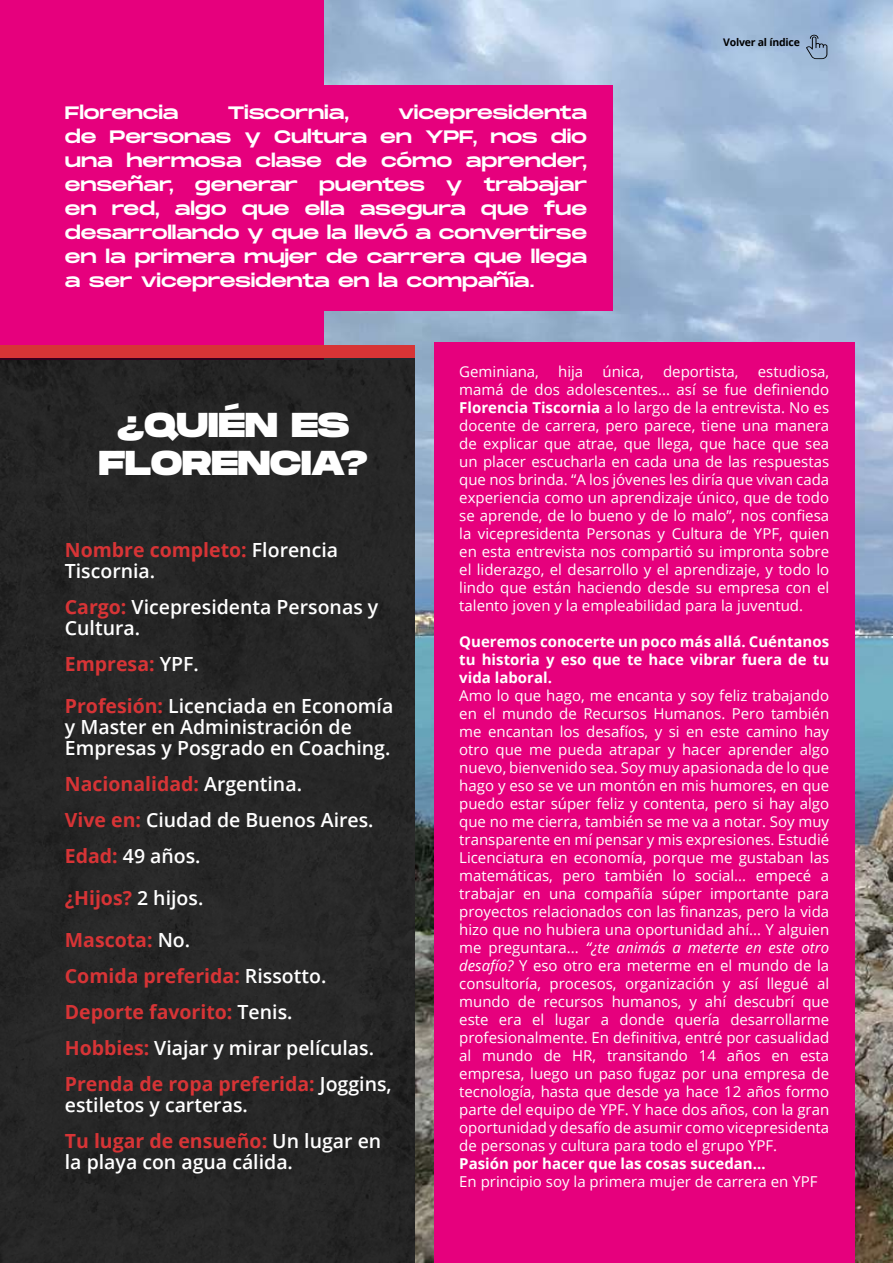
<style>
.page{position:relative;width:893px;height:1263px;background:#e6007d}
.page>*{position:absolute;margin:0;border:0;box-sizing:border-box;transform-origin:0 0}
.t1{font:800 34.5px/37.5px "Monument Extended";color:#fff;text-align:center}
.t2{font:600 19.5px/21px "Open Sans";color:#fff}
.t3{font:700 19.5px/36px "Open Sans";color:#d73436}
.t4{font:18px/24px "Monument Extended";letter-spacing:-.01em;color:#fff;text-align:justify}
.t5{font:15px/18px "Open Sans";color:#fff;text-align:justify}
.t6{font:700 15px/18px "Open Sans";color:#fff;text-align:justify}
.t7{font:700 10.5px "Open Sans";letter-spacing:-.02em;color:#000}
.s1{font-weight:700;color:#d73436}
.s2{font-style:inherit}
.s3{font-weight:600;color:#fff}
.s4{font-weight:700}
.s5{font-style:italic}
</style>
<div class="page">
<img style="left:325px;top:0;width:568px;height:1263px">
<div style="left:434px;top:342px;width:421px;height:921px;background:#e6007d"></div>
<div style="left:0;top:352px;width:415px;height:911px;background:#262626"></div>
<div style="left:0;top:345px;width:415px;height:13px;background:#d73436"></div>
<div style="left:291px;top:85px;width:321px;height:225px;background:#e6007d"></div>
<svg style="left:806px;top:35px;width:21px;height:24px"></svg>
<p class="t4" style="left:65px;top:100px;width:524px;text-indent:333px">vicepresidenta de Personas y Cultura en YPF, nos dio una hermosa clase de cómo aprender, enseñar, generar puentes y trabajar en red, algo que ella asegura que fue desarrollando y que la llevó a convertirse en la primera mujer de carrera que llega a ser vicepresidenta en la compañía.</p>
<p class="t4" style="left:65px;top:100px;width:115px">Florencia</p>
<p class="t4" style="left:228px;top:100px;width:123px">Tiscornia,</p>
<p class="t7" style="left:723px;top:35px;width:78px">Volver al índice</p>
<h1 class="t1" style="left:99px;top:406px;width:271px">¿QUIÉN ES<br>FLORENCIA?</h1>
<h2 class="t2" style="left:65px;top:539px;width:275px"><span class="s1">Nombre completo:</span> Florencia<br>Tiscornia.</h2>
<h2 class="t2" style="left:65px;top:596px;width:315px"><span class="s1">Cargo:</span> Vicepresidenta Personas y<br>Cultura.</h2>
<h2 class="t2" style="left:65px;top:642px;width:330px;line-height:42px"><span class="s1">Empresa:</span> YPF.<br><span class="s1">Profesión:</span> Licenciada en Economía</h2>
<h2 class="t2" style="left:65px;top:716px;width:327px">y Master en Administración de<br>Empresas y Posgrado en Coaching.</h2>
<h2 class="t2" style="left:65px;top:765px;width:310px;line-height:36px"><span class="s1">Nacionalidad:</span> Argentina.<br><span class="s1">Vive en:</span> <span class="s2">Ciudad de</span> Buenos Aires.<br><span class="s1">Edad:</span> 49 años.</h2>
<h2 class="t3" style="left:65px;top:876px;width:140px;line-height:42px">¿Hijos? <span class="s3">2 hijos.<br></span>Mascota: <span class="s3">No.</span></h2>
<h2 class="t3" style="left:65px;top:957px;width:328px">Comida preferida: <span class="s3">Rissotto.<br></span>Deporte favorito: <span class="s3">Tenis.<br></span>Hobbies: <span class="s3">Viajar y mirar películas.<br></span>Prenda de ropa preferida: <span class="s3">Joggins,</span></h2>
<h2 class="t2" style="left:65px;top:1086px;width:318px;line-height:36px">estiletos y carteras.<br><span class="s1">Tu lugar de ensueño:</span> Un lugar en</h2>
<h2 class="t2" style="left:65px;top:1151px;width:230px">la playa con agua cálida.</h2>
<p class="t5" style="left:459px;top:362px;width:81px">Geminiana,</p>
<p class="t5" style="left:558px;top:362px;width:27px">hija</p>
<p class="t5" style="left:602px;top:362px;width:43px">única,</p>
<p class="t5" style="left:663px;top:362px;width:77px">deportista,</p>
<p class="t5" style="left:459px;top:362px;width:371px;text-indent:299px">estudiosa, mamá de dos adolescentes... así se fue definiendo <span class="s4">Florencia Tiscornia</span> a lo largo de la entrevista. No es docente de carrera, pero parece, tiene una manera de explicar que atrae, que llega, que hace que sea un placer escucharla en cada una de las respuestas que nos brinda. “A los jóvenes les diría que vivan cada experiencia como un aprendizaje único, que de todo se aprende, de lo bueno y de lo malo”, nos confiesa la vicepresidenta Personas y Cultura de YPF, quien en esta entrevista nos compartió su impronta sobre el liderazgo, el desarrollo y el aprendizaje, y todo lo lindo que están haciendo desde su empresa con el talento joven y la empleabilidad para la juventud.</p>
<p class="t6" style="left:459px;top:632px;width:371px">Queremos conocerte un poco más allá. Cuéntanos tu historia y eso que te hace vibrar fuera de tu vida laboral.</p>
<p class="t5" style="left:459px;top:686px;width:371px">Amo lo que hago, me encanta y soy feliz trabajando en el mundo de Recursos Humanos. Pero también me encantan los desafíos, y si en este camino hay otro que me pueda atrapar y hacer aprender algo nuevo, bienvenido sea. Soy muy apasionada de lo que hago y eso se ve un montón en mis humores, en que puedo estar súper feliz y contenta, pero si hay algo que no me cierra, también se me va a notar. Soy muy transparente en mí pensar y mis expresiones. Estudié Licenciatura en economía, porque me gustaban las matemáticas, pero también lo social... empecé a trabajar en una compañía súper importante para proyectos relacionados con las finanzas, pero la vida hizo que no hubiera una oportunidad ahí... Y alguien me preguntara... <span class="s5">“¿te animás a meterte en este otro desafío?</span> Y eso otro era meterme en el mundo de la consultoría, procesos, organización y así llegué al mundo de recursos humanos, y ahí descubrí que este era el lugar a donde quería desarrollarme profesionalmente. En definitiva, entré por casualidad al mundo de HR, transitando 14 años en esta empresa, luego un paso fugaz por una empresa de tecnología, hasta que desde ya hace 12 años formo parte del equipo de YPF. Y hace dos años, con la gran oportunidad y desafío de asumir como vicepresidenta de personas y cultura para todo el grupo YPF.</p>
<p class="t6" style="left:459px;top:1154px;width:308px">Pasión por hacer que las cosas sucedan…</p>
<p class="t5" style="left:459px;top:1172px;width:360px">En principio soy la primera mujer de carrera en YPF</p>
</div>
